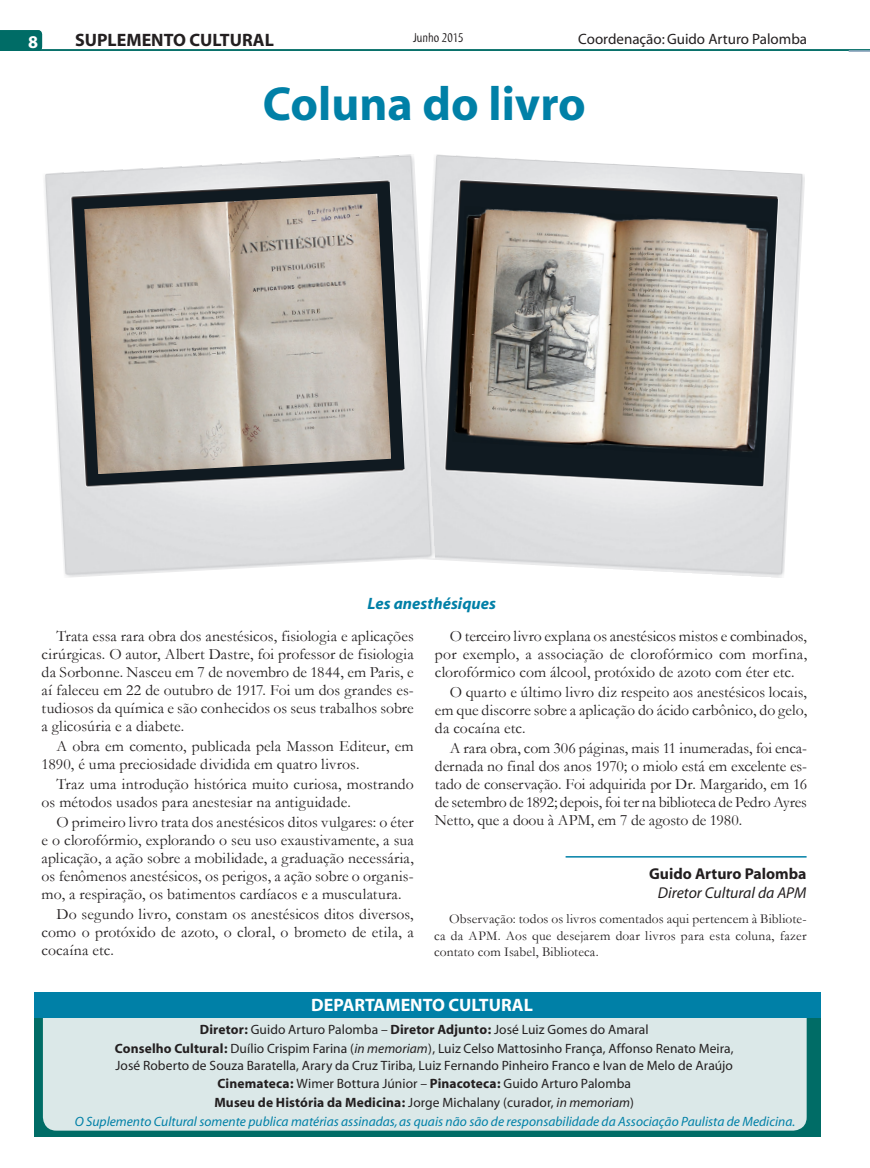
<style>
.page{position:relative;width:870px;height:1168px;background:#fff}
.page>*{position:absolute;margin:0;border:0;box-sizing:border-box;transform-origin:0 0}
.t1{font:700 48px "Myriad";color:#0080a7}
.t2{font:700 18px "Myriad";color:#fff}
.t3{font:700 18px "Myriad";color:#231f20}
.t4{font:italic 700 16.5px "Myriad";letter-spacing:.005em;color:#0080a7}
.t5{font:15.75px/18px "Garamond";color:#231f20;text-align:justify}
.t6{font:italic 15.75px "Myriad";color:#231f20}
.t7{font:700 15.75px "Myriad";color:#231f20}
.t8{font:15px "Myriad";color:#231f20}
.t9{font:13.5px/18.6px "Myriad";letter-spacing:.005em;color:#231f20;text-align:center}
.t10{font:13.5px/16.5px "Garamond";letter-spacing:.01em;color:#231f20;text-align:justify}
.t11{font:italic 13.5px "Myriad";color:#0080a7}
.t12{font:700 13.5px "Myriad";letter-spacing:.01em;color:#231f20}
.t13{font:13.5px "Myriad Tilt";color:#231f20}
.s1{font-weight:700}
.s2{font-style:italic}
.s3{font-weight:400}
.s4{font-weight:400;font-style:italic}
</style>
<div class="page">
<div style="left:34px;top:1001px;width:787px;height:136px;background:#006c66"></div>
<div style="left:43px;top:1004px;width:764px;height:126px;background:#dbe8e8;border-radius:14px"></div>
<div style="left:34px;top:992px;width:787px;height:26px;background:#0080a7"></div>
<hr style="left:37px;top:49px;width:833px;height:2px;background:#006c66">
<svg style="left:0;top:30px;width:42px;height:21px"></svg>
<hr style="left:849px;top:50px;width:21px;height:2px;background:#94abc2">
<hr style="left:566px;top:856px;width:240px;height:1px;background:#0080a7">
<img style="left:435px;top:154px;width:370px;height:424px">
<svg style="left:446px;top:182px;width:332px;height:304px;background:#60666b"></svg>
<img style="left:44px;top:154px;width:391px;height:423px">
<svg style="left:73px;top:182px;width:331px;height:303px;background:#85898d"></svg>
<img style="left:84px;top:194px;width:307px;height:280px">
<img style="left:452px;top:206px;width:318px;height:251px">
<p class="t2" style="left:28px;top:32px;width:11px">8</p>
<p class="t3" style="left:75px;top:31px;width:200px">SUPLEMENTO CULTURAL</p>
<p class="t13" style="left:413px;top:30px;width:52px">Junho 2015</p>
<p class="t8" style="left:578px;top:32px;width:230px">Coordenação: Guido Arturo Palomba</p>
<h1 class="t1" style="left:263px;top:79px;width:324px">Coluna do livro</h1>
<p class="t4" style="left:367px;top:595px;width:130px">Les anesthésiques</p>
<p class="t5" style="left:42px;top:626px;width:374px;text-indent:15px">Trata essa rara obra dos anestésicos, fisiologia e aplicações cirúrgicas. O autor, Albert Dastre, foi professor de fisiologia da Sorbonne. Nasceu em 7 de novembro de 1844, em Paris, e aí faleceu em 22 de outubro de 1917. Foi um dos grandes es&shy;tudiosos da química e são conhecidos os seus trabalhos sobre a glicosúria e a diabete.</p>
<p class="t5" style="left:42px;top:736px;width:374px;text-indent:15px">A obra em comento, publicada pela Masson Editeur, em<br>1890, é uma preciosidade dividida em quatro livros.</p>
<p class="t5" style="left:42px;top:774px;width:374px;text-indent:15px">Traz uma introdução histórica muito curiosa, mostrando os métodos usados para anestesiar na antiguidade.</p>
<p class="t5" style="left:42px;top:813px;width:374px;text-indent:15px">O primeiro livro trata dos anestésicos ditos vulgares: o éter e o clorofórmio, explorando o seu uso exaustivamente, a sua aplicação, a ação sobre a mobilidade, a graduação necessária, os fenômenos anestésicos, os perigos, a ação sobre o organis&shy;mo, a respiração, os batimentos cardíacos e a musculatura.</p>
<p class="t5" style="left:42px;top:905px;width:374px;text-indent:15px">Do segundo livro, constam os anestésicos ditos diversos, como o protóxido de azoto, o cloral, o brometo de etila, a cocaína etc.</p>
<p class="t5" style="left:435px;top:626px;width:374px;text-indent:15px">O terceiro livro explana os anestésicos mistos e combinados, por exemplo, a associação de clorofórmico com morfina, clorofórmico com álcool, protóxido de azoto com éter etc.</p>
<p class="t5" style="left:435px;top:682px;width:374px;text-indent:15px">O quarto e último livro diz respeito aos anestésicos locais, em que discorre sobre a aplicação do ácido carbônico, do gelo, da cocaína etc.</p>
<p class="t5" style="left:435px;top:739px;width:374px;text-indent:15px">A rara obra, com 306 páginas, mais 11 inumeradas, foi enca&shy;dernada no final dos anos 1970; o miolo está em excelente es&shy;tado de conservação. Foi adquirida por Dr. Margarido, em 16 de setembro de 1892; depois, foi ter na biblioteca de Pedro Ayres Netto, que a doou à APM, em 7 de agosto de 1980.</p>
<p class="t7" style="left:649px;top:865px;width:159px">Guido Arturo Palomba</p>
<p class="t6" style="left:658px;top:885px;width:150px">Diretor Cultural da APM</p>
<p class="t10" style="left:434px;top:910px;width:374px;text-indent:15px">Observação: todos os livros comentados aqui pertencem à Bibliote&shy;ca da APM. Aos que desejarem doar livros para esta coluna, fazer contato com Isabel, Biblioteca.</p>
<p class="t2" style="left:311px;top:996px;width:223px">DEPARTAMENTO CULTURAL</p>
<p class="t9" style="left:115px;top:1021px;width:620px"><span class="s1">Diretor:</span> Guido Arturo Palomba – <span class="s1">Diretor Adjunto:</span> José Luiz Gomes do Amaral<br><span class="s1">Conselho Cultural:</span> Duílio Crispim Farina (<span class="s2">in memoriam</span>), Luiz Celso Mattosinho França, Affonso Renato Meira,</p>
<p class="t9" style="left:115px;top:1056px;width:619px">José Roberto de Souza Baratella, Arary da Cruz Tiriba, Luiz Fernando Pinheiro Franco e Ivan de Melo de Araújo</p>
<p class="t9" style="left:217px;top:1075px;width:415px"><span class="s1">Cinemateca:</span> Wimer Bottura Júnior – <span class="s1">Pinacoteca:</span> Guido Arturo Palomba</p>
<p class="t12" style="left:214px;top:1095px;width:421px">Museu de História da Medicina: <span class="s3">Jorge Michalany (curador,</span> <span class="s4">in memoriam</span><span class="s3">)</span></p>
<p class="t11" style="left:75px;top:1114px;width:722px">O Suplemento Cultural somente publica matérias assinadas, as quais não são de responsabilidade da Associação Paulista de Medicina.</p>
</div>
